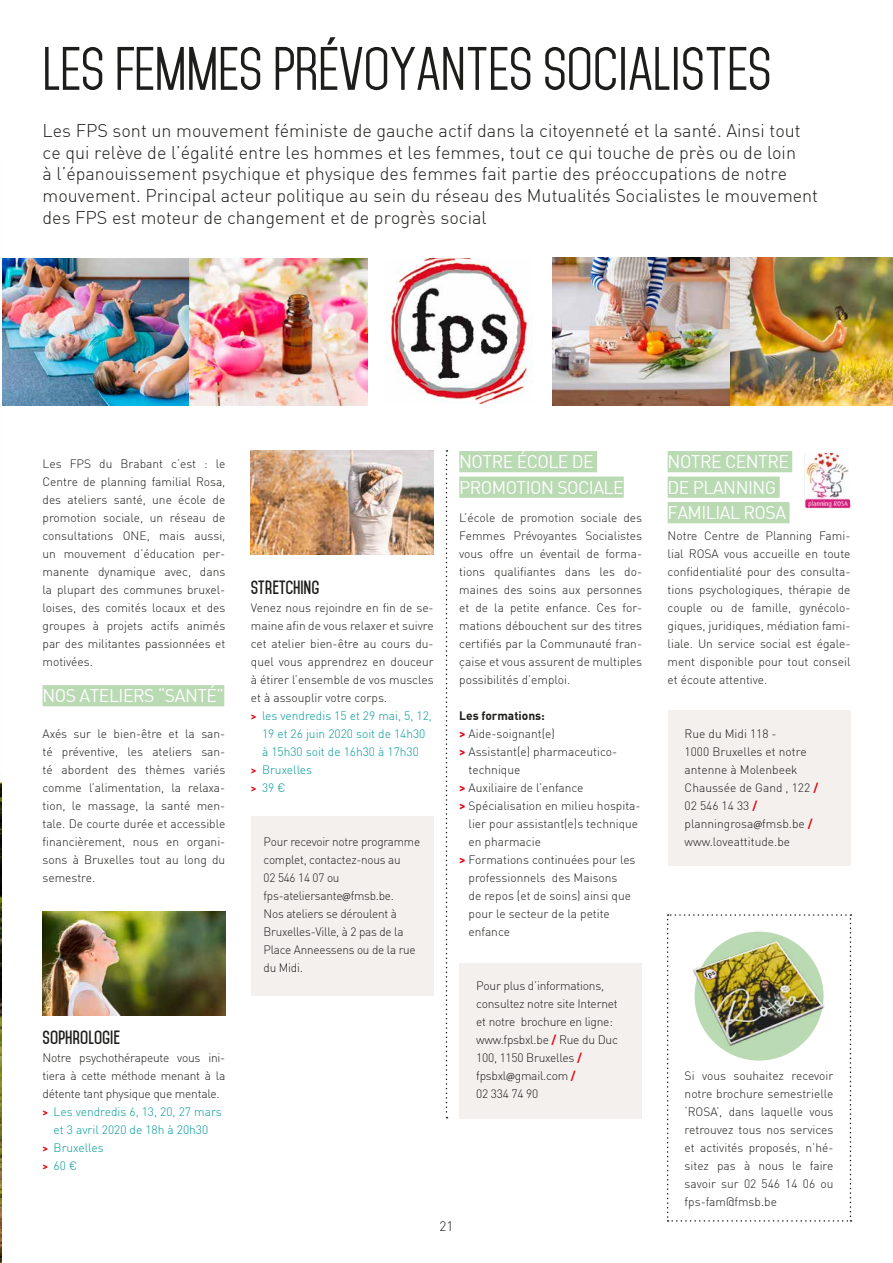
<style>
.page{position:relative;width:893px;height:1263px;background:#fff}
.page>*{position:absolute;margin:0;border:0;box-sizing:border-box;transform-origin:0 0}
.t1{font:52.5px "Mohave";color:#1d1d1b}
.t2{font:300 18px/21.6px "DIN Offc";color:#1d1d1b}
.t3{font:18px/25.5px "DIN Offc";letter-spacing:-.03em;color:#fff}
.t4{font:700 16.5px "Mohave";letter-spacing:-.005em;color:#1d1d1b}
.t5{font:300 13.5px "DIN Offc";color:#1d1d1b}
.t6{font:300 12px/18px "DIN Offc";color:#1d1d1b;text-align:justify}
.t7{font:300 12px/18px "DIN Offc";letter-spacing:-.02em;color:#1d1d1b}
.t8{font:300 12px "DIN Offc";color:#009a98}
.t9{font:700 12px "DIN Offc";color:#1d1d1b}
.s1{font-weight:700;font-size:10.5px;color:#e30613}
.s2{font-family:"Myriad Pro";font-weight:400}
.s3{font-weight:700;color:#e30613}
</style>
<div class="page">
<div style="left:668px;top:710px;width:182px;height:156px;background:#f4f0ee"></div>
<svg style="left:667px;top:914px;width:184px;height:308px"></svg>
<div style="left:459px;top:963px;width:183px;height:155px;background:#f4f0ee"></div>
<div style="left:251px;top:816px;width:183px;height:180px;background:#f4f0ee"></div>
<img style="left:552px;top:257px;width:341px;height:149px">
<img style="left:2px;top:259px;width:365px;height:146px">
<img style="left:385px;top:259px;width:147px;height:145px">
<div style="left:43px;top:685px;width:181px;height:21px;background:#badab3"></div>
<div style="left:459px;top:451px;width:138px;height:21px;background:#badab3"></div>
<div style="left:459px;top:476px;width:165px;height:22px;background:#badab3"></div>
<div style="left:668px;top:451px;width:124px;height:21px;background:#badab3"></div>
<div style="left:668px;top:476px;width:112px;height:22px;background:#badab3"></div>
<div style="left:668px;top:502px;width:121px;height:21px;background:#badab3"></div>
<img style="left:251px;top:450px;width:183px;height:105px">
<img style="left:43px;top:911px;width:182px;height:104px">
<svg style="left:446px;top:450px;width:1px;height:668px"></svg>
<img style="left:0;top:777px;width:1px;height:486px">
<img style="left:668px;top:931px;width:182px;height:129px">
<img style="left:804px;top:453px;width:46px;height:55px">
<h1 class="t1" style="left:43px;top:37px;width:730px">LES FEMMES PRÉVOYANTES SOCIALISTES</h1>
<p class="t2" style="left:43px;top:120px;width:777px">Les FPS sont un mouvement féministe de gauche actif dans la citoyenneté et la santé. Ainsi tout ce qui relève de l’égalité entre les hommes et les femmes, tout ce qui touche de près ou de loin<br>à l’épanouissement psychique et physique des femmes fait partie des préoccupations de notre mouvement. Principal acteur politique au sein du réseau des Mutualités Socialistes le mouvement des FPS est moteur de changement et de progrès social</p>
<p class="t6" style="left:43px;top:455px;width:184px">Les FPS du Brabant c’est : le Centre de planning familial Rosa, des ateliers santé, une école de promotion sociale, un réseau de consultations ONE, mais aussi, un mouvement d’éducation per&shy;manente dynamique avec, dans la plupart des communes bruxel&shy;loises, des comités locaux et des groupes à projets actifs animés par des militantes passionnées et motivées.</p>
<h2 class="t3" style="left:43px;top:682px;width:183px">NOS ATELIERS “SANTÉ”</h2>
<p class="t6" style="left:43px;top:725px;width:184px">Axés sur le bien-être et la san&shy;té préventive, les ateliers san&shy;té abordent des thèmes variés comme l’alimentation, la relaxa&shy;tion, le massage, la santé men&shy;tale. De courte durée et accessible financièrement, nous en organi&shy;sons à Bruxelles tout au long du semestre.</p>
<h3 class="t4" style="left:43px;top:1027px;width:79px">SOPHROLOGIE</h3>
<p class="t7" style="left:43px;top:1049px;width:184px">Notre psychothérapeute vous ini-</p>
<p class="t7" style="left:43px;top:1067px;width:184px">tiera à cette méthode menant à la</p>
<p class="t7" style="left:43px;top:1085px;width:179px">détente tant physique que mentale.</p>
<p class="t8" style="left:43px;top:1104px;width:181px"><span class="s1">&gt;</span> Les vendredis 6, 13, 20, 27 mars</p>
<p class="t8" style="left:54px;top:1122px;width:156px">et 3 avril 2020 de 18h à 20h30</p>
<p class="t8" style="left:43px;top:1140px;width:63px"><span class="s1">&gt;</span> Bruxelles</p>
<p class="t8" style="left:43px;top:1158px;width:36px"><span class="s1">&gt;</span> 60 €</p>
<h3 class="t4" style="left:251px;top:577px;width:70px">STRETCHING</h3>
<p class="t6" style="left:251px;top:599px;width:184px">Venez nous rejoindre en fin de se-</p>
<p class="t6" style="left:251px;top:617px;width:184px">maine afin de vous relaxer et suivre</p>
<p class="t6" style="left:251px;top:635px;width:184px">cet atelier bien-être au cours du-</p>
<p class="t6" style="left:251px;top:653px;width:184px">quel vous apprendrez en douceur</p>
<p class="t6" style="left:251px;top:671px;width:184px">à étirer l’ensemble de vos muscles</p>
<p class="t6" style="left:251px;top:689px;width:138px">et à assouplir votre corps.</p>
<p class="t8" style="left:251px;top:708px;width:183px"><span class="s1">&gt;</span> les vendredis 15 et 29 mai, 5, 12,</p>
<p class="t8" style="left:262px;top:726px;width:165px">19 et 26 juin 2020 soit de 14h30</p>
<p class="t8" style="left:262px;top:744px;width:158px">à 15h30 soit de 16h30 à 17h30</p>
<p class="t8" style="left:251px;top:762px;width:63px"><span class="s1">&gt;</span> Bruxelles</p>
<p class="t8" style="left:251px;top:780px;width:36px"><span class="s1">&gt;</span> 39 €</p>
<p class="t7" style="left:264px;top:833px;width:158px">Pour recevoir notre programme complet, contactez-nous au<br>02 546 14 07 ou fps-ateliersante<span class="s2">@</span>fmsb.be.<br>Nos ateliers se déroulent à<br>Bruxelles-Ville, à 2 pas de la<br>Place Anneessens ou de la rue du Midi.</p>
<h2 class="t3" style="left:459px;top:448px;width:166px">NOTRE ÉCOLE DE<br>PROMOTION SOCIALE</h2>
<p class="t6" style="left:459px;top:509px;width:184px">L’école de promotion sociale des Femmes Prévoyantes Socialistes vous offre un éventail de forma&shy;tions qualifiantes dans les do&shy;maines des soins aux personnes et de la petite enfance. Ces for&shy;mations débouchent sur des titres certifiés par la Communauté fran&shy;çaise et vous assurent de multiples possibilités d’emploi.</p>
<p class="t9" style="left:459px;top:708px;width:87px">Les formations:</p>
<p class="t6" style="left:459px;top:725px;width:97px"><span class="s3">&gt;</span> Aide-soignant(e)</p>
<p class="t6" style="left:459px;top:743px;width:159px"><span class="s3">&gt;</span> Assistant(e) pharmaceutico-</p>
<p class="t6" style="left:469px;top:761px;width:53px">technique</p>
<p class="t6" style="left:459px;top:779px;width:126px"><span class="s3">&gt;</span> Auxiliaire de l’enfance</p>
<p class="t6" style="left:459px;top:797px;width:183px"><span class="s3">&gt;</span> Spécialisation en milieu hospita-</p>
<p class="t6" style="left:469px;top:815px;width:171px">lier pour assistant(e)s technique</p>
<p class="t6" style="left:469px;top:833px;width:74px">en pharmacie</p>
<p class="t6" style="left:459px;top:851px;width:178px"><span class="s3">&gt;</span> Formations continuées pour les</p>
<p class="t6" style="left:469px;top:869px;width:150px">professionnels des Maisons</p>
<p class="t6" style="left:469px;top:887px;width:164px">de repos (et de soins) ainsi que</p>
<p class="t6" style="left:469px;top:905px;width:143px">pour le secteur de la petite</p>
<p class="t6" style="left:469px;top:923px;width:43px">enfance</p>
<p class="t7" style="left:476px;top:977px;width:143px">Pour plus d’informations, consultez notre site Internet et notre brochure en ligne: www.fpsbxl.be <span class="s3">/</span> Rue du Duc<br>100, 1150 Bruxelles <span class="s3">/ </span>fpsbxl<span class="s2">@</span>gmail.com <span class="s3">/<br></span>02 334 74 90</p>
<p class="t5" style="left:440px;top:1217px;width:15px">21</p>
<h2 class="t3" style="left:668px;top:448px;width:123px">NOTRE CENTRE<br>DE PLANNING<br>FAMILIAL ROSA</h2>
<p class="t6" style="left:668px;top:527px;width:184px">Notre Centre de Planning Fami&shy;lial ROSA vous accueille en toute confidentialité pour des consulta&shy;tions psychologiques, thérapie de couple ou de famille, gynécolo&shy;giques, juridiques, médiation fami&shy;liale. Un service social est égale&shy;ment disponible pour tout conseil et écoute attentive.</p>
<p class="t6" style="left:685px;top:725px;width:135px;text-align:left">Rue du Midi 118 -<br>1000 Bruxelles et notre antenne à Molenbeek<br>Chaussée de Gand , 122 <span class="s3">/<br></span>02 546 14 33 <span class="s3">/ </span>planningrosa<span class="s2">@</span>fmsb.be <span class="s3">/ </span>www.loveattitude.be</p>
<p class="t6" style="left:685px;top:1067px;width:150px">Si vous souhaitez recevoir notre brochure semestrielle ‘ROSA’, dans laquelle vous retrouvez tous nos services et activités proposés, n’hé&shy;sitez pas à nous le faire savoir sur 02 546 14 06 ou fps-fam@fmsb.be</p>
</div>
